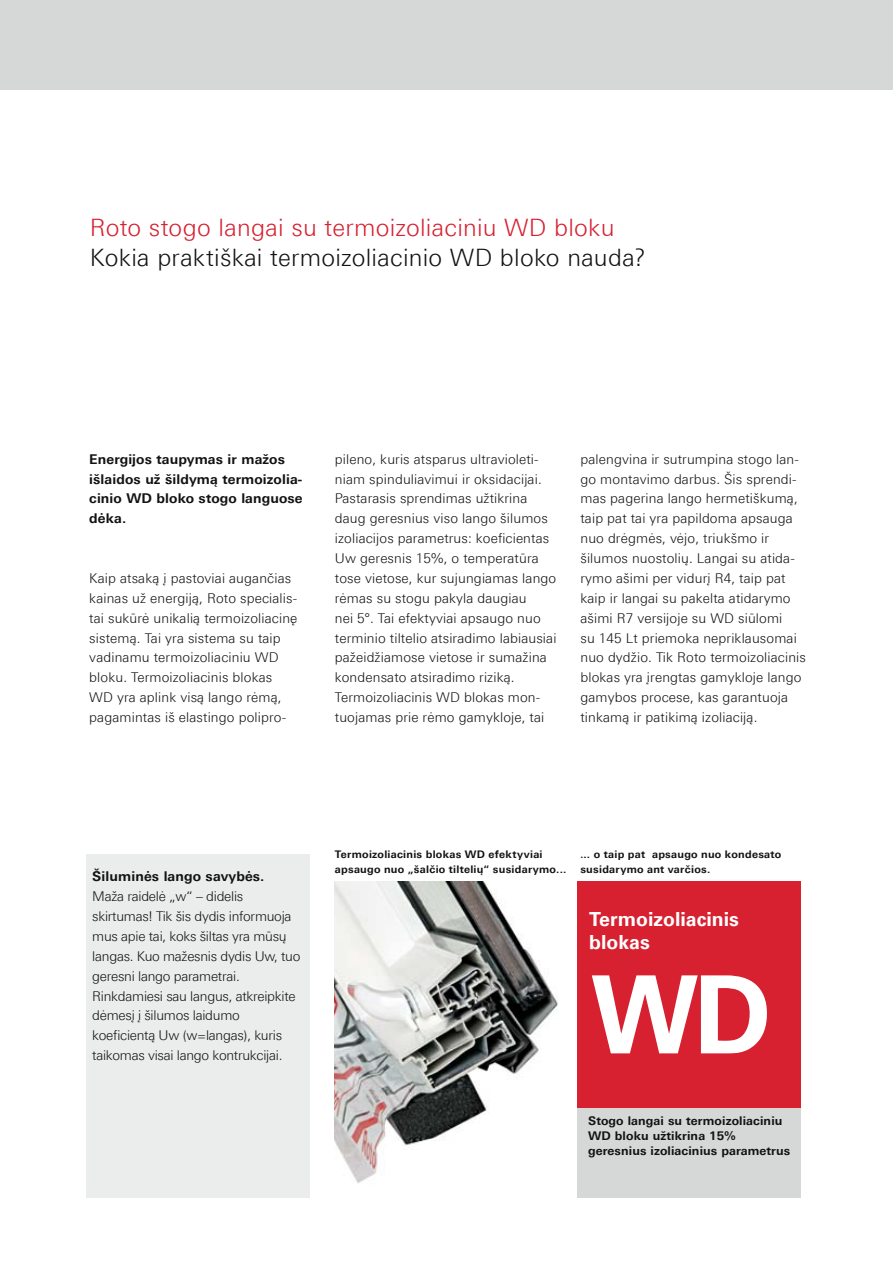
<style>
.page{position:relative;width:893px;height:1263px;background:#fff}
.page>*{position:absolute;margin:0;border:0;box-sizing:border-box;transform-origin:0 0}
.t1{font:700 108px "Univers LTCYR";color:#fff}
.t2{font:300 24px "LT Univers Basic";letter-spacing:.01em;color:#121212}
.t3{font:300 24px "LT Univers Basic";letter-spacing:.01em;color:#d72030}
.t4{font:700 19.5px/23.4px "Univers LTCYR";color:#fff}
.t5{font:300 13.5px/19.8px "LT Univers Basic";letter-spacing:.01em;color:#121212}
.t6{font:300 13.5px/19.8px "LT Univers Basic";letter-spacing:-.02em;color:#121212}
.t7{font:700 13.5px/19.8px "LT Univers Basic";letter-spacing:.01em;color:#121212}
.t8{font:700 12px/15px "LT Univers Basic";letter-spacing:.01em;color:#121212}
.t9{font:700 10.5px/14.9px "LT Univers Basic";letter-spacing:.025em;color:#121212}
.s1{font-family:"Univers LTCYR"}
</style>
<div class="page">
<div style="left:0;top:0;width:893px;height:89px;background:#d5d8d7"></div>
<img style="left:335px;top:881px;width:223px;height:303px">
<div style="left:86px;top:854px;width:223px;height:344px;background:#ebecec"></div>
<div style="left:577px;top:949px;width:224px;height:249px;background:#d5d8d7"></div>
<div style="left:577px;top:881px;width:224px;height:226px;background:#d72030"></div>
<h2 class="t3" style="left:90px;top:213px;width:526px">Roto stogo langai su termoizoliaciniu WD bloku</h2>
<h2 class="t2" style="left:90px;top:243px;width:557px">Kokia praktiškai termoizoliacinio WD bloko nauda?</h2>
<p class="t7" style="left:89px;top:449px;width:215px">Energijos taupymas ir mažos išlaidos už šildymą termoizolia&shy;cinio WD bloko stogo languose dėka.</p>
<p class="t5" style="left:89px;top:568px;width:210px">Kaip atsaką į pastoviai augančias kainas už energiją, Roto specialis&shy;tai sukūrė unikalią termoizoliacinę sistemą. Tai yra sistema su taip vadinamu termoizoliaciniu WD bloku. Termoizoliacinis blokas WD yra aplink visą lango rėmą, pagamintas iš elastingo polipro-</p>
<p class="t5" style="left:335px;top:449px;width:223px">pileno, kuris atsparus ultravioleti&shy;niam spinduliavimui ir oksidacijai.<br>Pastarasis sprendimas užtikrina daug geresnius viso lango šilumos izoliacijos parametrus: koeficientas Uw geresnis 15%, o temperatūra tose vietose, kur sujungiamas lango rėmas su stogu pakyla daugiau<br>nei 5°. Tai efektyviai apsaugo nuo terminio tiltelio atsiradimo labiausiai pažeidžiamose vietose ir sumažina kondensato atsiradimo riziką.<br>Termoizoliacinis WD blokas mon&shy;tuojamas prie rėmo gamykloje, tai</p>
<p class="t5" style="left:580px;top:449px;width:227px">palengvina ir sutrumpina stogo lan&shy;go montavimo darbus. Šis sprendi&shy;mas pagerina lango hermetiškumą, taip pat tai yra papildoma apsauga nuo drėgmės, vėjo, triukšmo ir šilumos nuostolių. Langai su atida&shy;rymo ašimi per vidurį R4, taip pat kaip ir langai su pakelta atidarymo ašimi R7 versijoje su WD siūlomi<br>su 145 Lt priemoka nepriklausomai nuo dydžio. Tik Roto termoizoliacinis blokas yra įrengtas gamykloje lango gamybos procese, kas garantuoja tinkamą ir patikimą izoliaciją.</p>
<p class="t7" style="left:92px;top:866px;width:174px">Šiluminės lango savybės.</p>
<p class="t6" style="left:92px;top:886px;width:210px">Maža raidelė „w“ – didelis skirtumas! Tik šis dydis informuoja mus apie tai, koks šiltas yra mūsų langas. Kuo mažesnis dydis Uw, tuo geresni lango parametrai.<br>Rinkdamiesi sau langus, atkreipkite dėmesį į šilumos laidumo koeficientą Uw (w=langas), kuris taikomas visai lango kontrukcijai.</p>
<p class="t9" style="left:335px;top:847px;width:233px">Termoizoliacinis blokas WD efektyviai apsaugo nuo „šalčio tiltelių“ susidarymo...</p>
<p class="t9" style="left:580px;top:847px;width:202px"><span class="s1">.</span>.. o taip pat apsaugo nuo kondesato susidarymo ant varčios.</p>
<h3 class="t4" style="left:589px;top:907px;width:151px">Termoizoliacinis blokas</h3>
<h3 class="t4" style="left:589px;top:908px;width:197px">Blok termoizolacyjny</h3>
<h1 class="t1" style="left:590px;top:952px;width:183px">WD</h1>
<p class="t8" style="left:588px;top:1113px;width:204px">Stogo langai su termoizoliaciniu<br>WD bloku užtikrina 15% geresnius izoliacinius parametrus</p>
</div>
